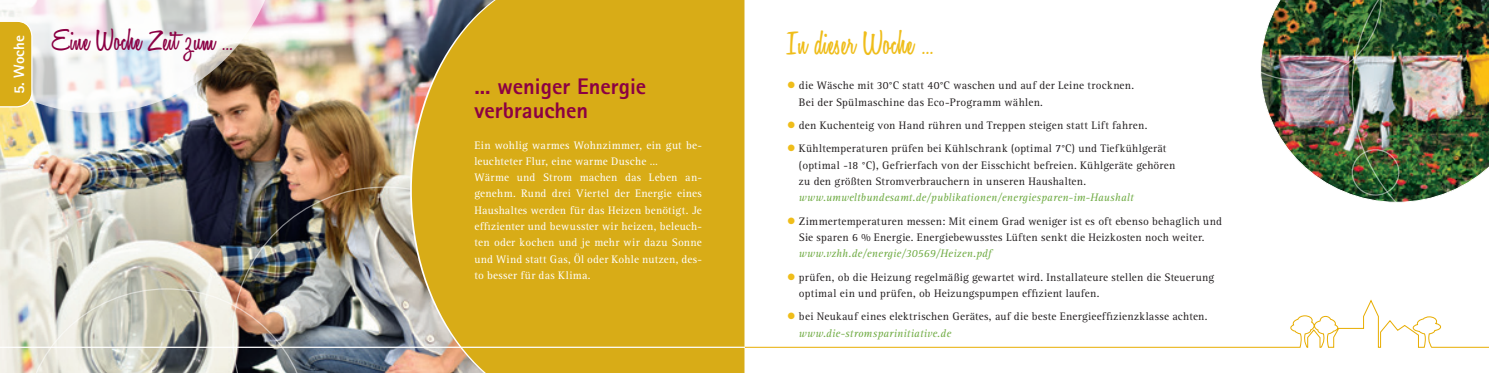
<style>
.page{position:relative;width:1489px;height:373px;background:#fff}
.page>*{position:absolute;margin:0;border:0;box-sizing:border-box;transform-origin:0 0}
.t1{font:600 35px "Honey Script";letter-spacing:.02em;color:#efbd1a}
.t2{font:600 31.25px "Honey Script";letter-spacing:.02em;color:#8b0043}
.t3{font:800 22.5px/23.8px "Rotis Sans Serif";color:#8b0043}
.t4{font:800 15px "Rotis Sans Serif";color:#fff}
.t5{font:11.25px/16.2px "Rotis Serif";letter-spacing:.025em;color:#231f20}
.t6{font:11.25px/16.2px "Rotis Serif";letter-spacing:.025em;color:#fff}
.t7{font:italic 11.25px "Rotis Serif";letter-spacing:.01em;color:#6fab43}
.s1{color:#efbd1a}
.s2{font-style:italic;color:#6fab43}
</style>
<div class="page">
<img style="left:0;top:0;width:410px;height:372px">
<img style="left:0;top:0;width:279px;height:113px">
<svg style="left:24px;top:288px;width:208px;height:84px;background:#c5c4b9"></svg>
<svg style="left:0;top:20px;width:33px;height:88px;background:#dcb430"></svg>
<img style="left:232px;top:186px;width:178px;height:186px">
<img style="left:1261px;top:80px;width:90px;height:115px">
<img style="left:1260px;top:0;width:91px;height:80px">
<img style="left:1351px;top:0;width:137px;height:203px">
<svg style="left:744px;top:298px;width:744px;height:49px"></svg>
<div style="left:412px;top:0;width:332px;height:372px;background:#d8ac17"></div>
<svg style="left:0;top:297px;width:744px;height:51px;background:#c3b173"></svg>
<h2 class="t2" style="left:52px;top:21px;width:182px">Eine Woche Zeit zum ...</h2>
<h3 class="t4" style="left:10px;top:94px;width:60px;rotate:-90deg">5. Woche</h3>
<h1 class="t1" style="left:787px;top:21px;width:147px">In dieser Woche ...</h1>
<h3 class="t3" style="left:474px;top:74px;width:173px">... weniger Energie verbrauchen</h3>
<p class="t6" style="left:474px;top:137px;width:229px">Ein wohlig warmes Wohnzimmer, ein gut be&shy;leuchteter Flur, eine warme Dusche …<br>Wärme und Strom machen das Leben an&shy;genehm. Rund drei Viertel der Energie eines Haushaltes werden für das Heizen benötigt. Je effizienter und bewusster wir heizen, beleuch&shy;ten oder kochen und je mehr wir dazu Sonne und Wind statt Gas, Öl oder Kohle nutzen, des&shy;to besser für das Klima.</p>
<p class="t5" style="left:799px;top:78px;width:337px;text-indent:-12px"><span class="s1">●</span> die Wäsche mit 30°C statt 40°C waschen und auf der Leine trocknen.<br>Bei der Spülmaschine das Eco-Programm wählen.</p>
<p class="t5" style="left:787px;top:117px;width:362px"><span class="s1">●</span> den Kuchenteig von Hand rühren und Treppen steigen statt Lift fahren.</p>
<p class="t5" style="left:799px;top:141px;width:378px;text-indent:-12px"><span class="s1">●</span> Kühltemperaturen prüfen bei Kühlschrank (optimal 7°C) und Tiefkühlgerät (optimal -18 °C), Gefrierfach von der Eisschicht befreien. Kühlgeräte gehören zu den größten Stromverbrauchern in unseren Haushalten.</p>
<p class="t7" style="left:799px;top:191px;width:336px">www.umweltbundesamt.de/publikationen/energiesparen-im-Haushalt</p>
<p class="t5" style="left:787px;top:213px;width:436px;text-align:center"><span class="s1">●</span> Zimmertemperaturen messen: Mit einem Grad weniger ist es oft ebenso behaglich und<br>Sie sparen 6 % Energie. Energiebewusstes Lüften senkt die Heizkosten noch weiter.</p>
<p class="t7" style="left:799px;top:247px;width:194px">www.vzhh.de/energie/30569/Heizen.pdf</p>
<p class="t5" style="left:799px;top:268px;width:417px;text-indent:-12px"><span class="s1">●</span> prüfen, ob die Heizung regelmäßig gewartet wird. Installateure stellen die Steuerung optimal ein und prüfen, ob Heizungspumpen effizient laufen.</p>
<p class="t5" style="left:799px;top:308px;width:410px;text-indent:-12px"><span class="s1">●</span> bei Neukauf eines elektrischen Gerätes, auf die beste Energieeffizienzklasse achten. <span class="s2">www.die-stromsparinitiative.de</span></p>
</div>
